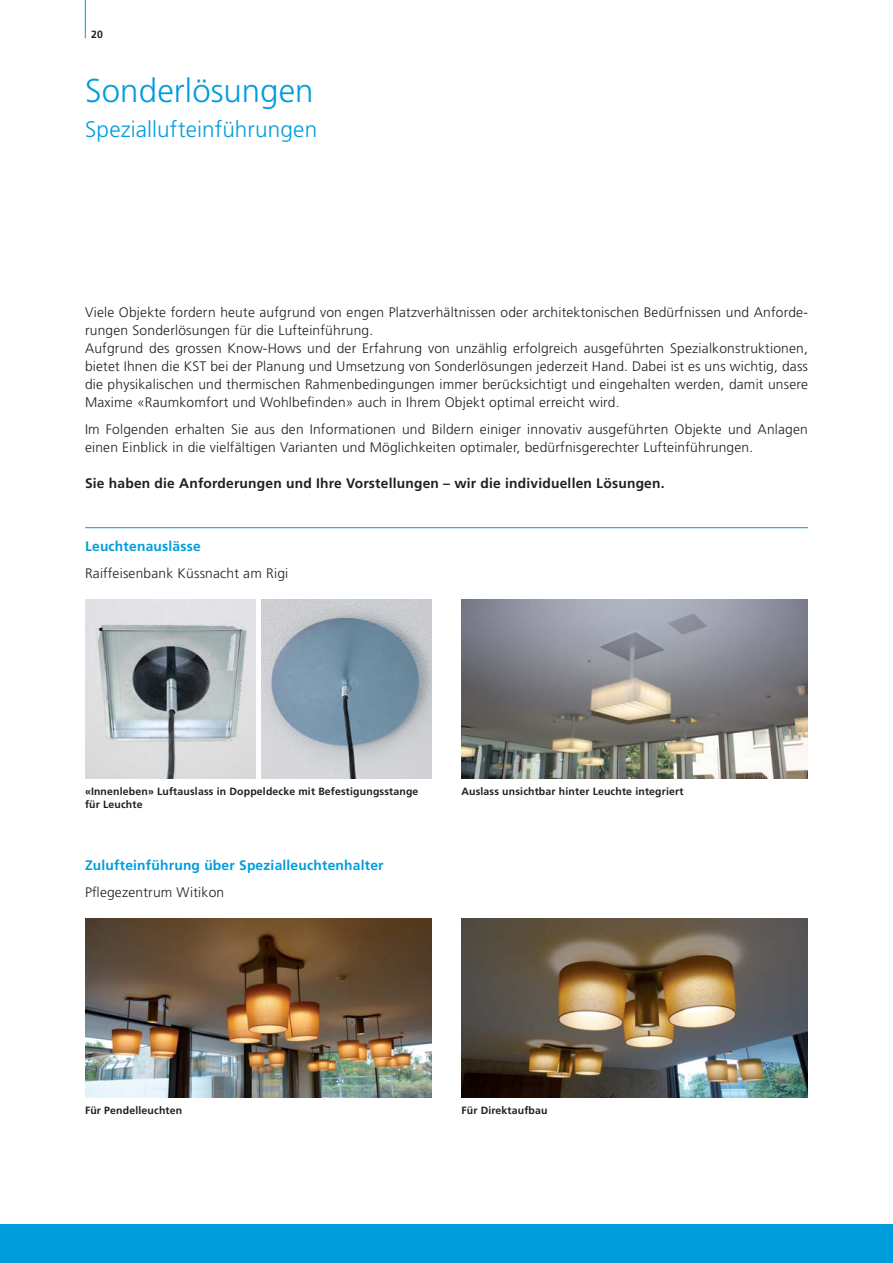
<style>
.page{position:relative;width:893px;height:1263px;background:#fff}
.page>*{position:absolute;margin:0;border:0;box-sizing:border-box;transform-origin:0 0}
.t1{font:300 33px "Frutiger";color:#009ddc}
.t2{font:300 22.5px "Frutiger";letter-spacing:.005em;color:#009ddc}
.t3{font:300 13.8px/18px "Frutiger";letter-spacing:.015em;color:#231f20}
.t4{font:700 13.8px "Frutiger";letter-spacing:.015em;color:#231f20}
.t5{font:700 13.8px "Frutiger";letter-spacing:.015em;color:#009ddc}
.t6{font:700 10.5px "Frutiger";letter-spacing:.015em;color:#231f20}
</style>
<div class="page">
<div style="left:0;top:1225px;width:893px;height:38px;background:#009ddc"></div>
<hr style="left:85px;top:0;width:1px;height:38px;background:#009ddc">
<img style="left:261px;top:600px;width:171px;height:178px">
<img style="left:85px;top:600px;width:170px;height:178px">
<img style="left:461px;top:600px;width:347px;height:178px">
<hr style="left:85px;top:527px;width:723px;height:1px;background:#009ddc">
<img style="left:85px;top:919px;width:347px;height:178px">
<img style="left:461px;top:919px;width:347px;height:178px">
<p class="t6" style="left:91px;top:30px;width:13px">20</p>
<h1 class="t1" style="left:85px;top:77px;width:230px">Sonderlösungen</h1>
<h2 class="t2" style="left:85px;top:119px;width:234px">Speziallufteinführungen</h2>
<p class="t3" style="left:85px;top:304px;width:724px">Viele Objekte fordern heute aufgrund von engen Platzverhältnissen oder architektonischen Bedürfnissen und Anforde&shy;rungen Sonderlösungen für die Lufteinführung.<br>Aufgrund des grossen Know-Hows und der Erfahrung von unzählig erfolgreich ausgeführten Spezialkonstruktionen, bietet Ihnen die KST bei der Planung und Umsetzung von Sonderlösungen jederzeit Hand. Dabei ist es uns wichtig, dass die physikalischen und thermischen Rahmenbedingungen immer berücksichtigt und eingehalten werden, damit unsere Maxime «Raumkomfort und Wohlbefinden» auch in Ihrem Objekt optimal erreicht wird.</p>
<p class="t3" style="left:85px;top:420px;width:724px">Im Folgenden erhalten Sie aus den Informationen und Bildern einiger innovativ ausgeführten Objekte und Anlagen einen Einblick in die vielfältigen Varianten und Möglichkeiten optimaler, bedürfnisgerechter Lufteinführungen.</p>
<p class="t4" style="left:85px;top:477px;width:581px">Sie haben die Anforderungen und Ihre Vorstellungen – wir die individuellen Lösungen.</p>
<p class="t5" style="left:85px;top:540px;width:117px">Leuchtenauslässe</p>
<p class="t3" style="left:85px;top:565px;width:205px">Raiffeisenbank Küssnacht am Rigi</p>
<p class="t6" style="left:85px;top:787px;width:335px">«Innenleben» Luftauslass in Doppeldecke mit Befestigungsstange</p>
<p class="t6" style="left:461px;top:787px;width:224px">Auslass unsichtbar hinter Leuchte integriert</p>
<p class="t6" style="left:85px;top:800px;width:59px">für Leuchte</p>
<p class="t5" style="left:85px;top:859px;width:300px">Zulufteinführung über Spezialleuchtenhalter</p>
<p class="t3" style="left:85px;top:884px;width:141px">Pflegezentrum Witikon</p>
<p class="t6" style="left:85px;top:1106px;width:99px">Für Pendelleuchten</p>
<p class="t6" style="left:461px;top:1106px;width:88px">Für Direktaufbau</p>
</div>
